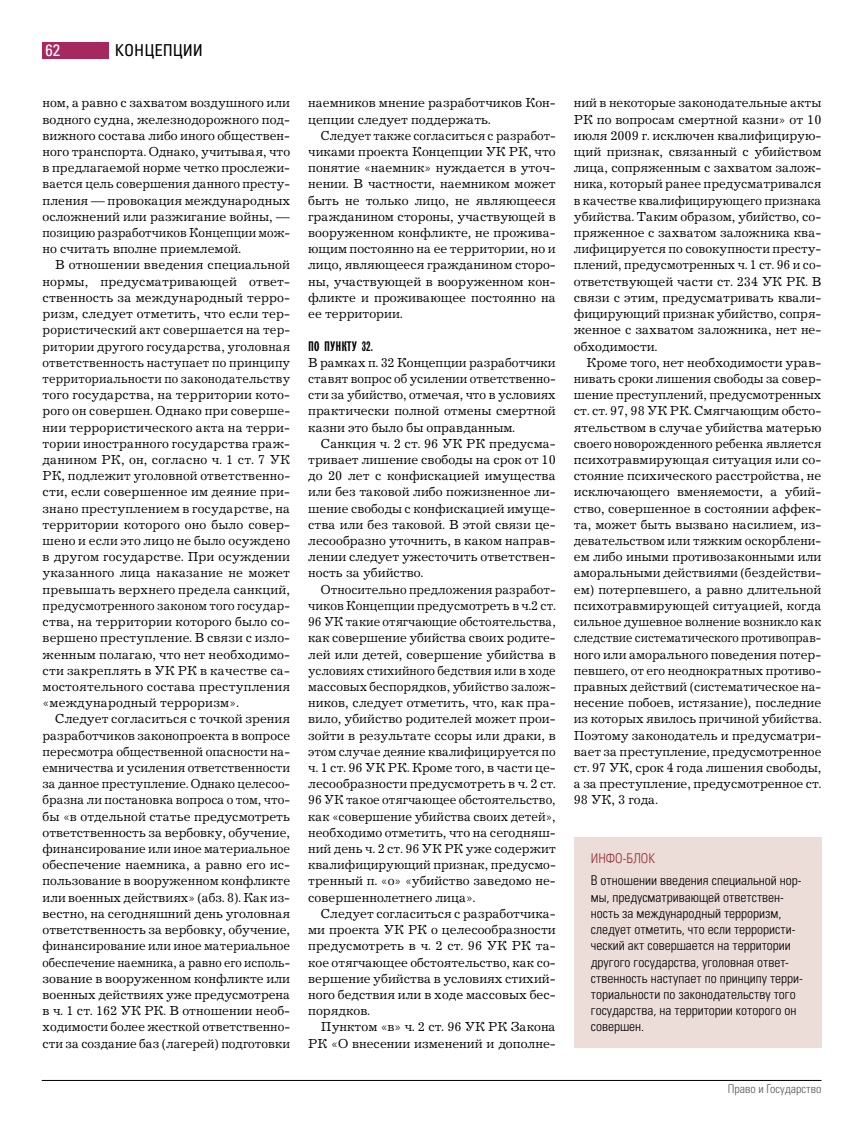
<style>
.page{position:relative;width:864px;height:1136px;background:#fff}
.page>*{position:absolute;margin:0;border:0;box-sizing:border-box;transform-origin:0 0}
.t1{font:16.5px "Partner Condensed kaz";color:#000}
.t2{font:16.5px "Partner Condensed";color:#fff}
.t3{font:13.5px/16.2px "GP Regular Kaz";color:#000;text-align:justify}
.t4{font:13.5px/16.2px "GP Regular Kaz";color:#000;text-align:justify;scale:.96 1}
.t5{font:13.5px/16.2px "GP Regular Kaz";color:#000;text-align:justify;scale:.94 1}
.t6{font:300 condensed 13.5px/16.2px "Partner";color:#000}
.t7{font:13.5px "Gpnews Kaz";color:#000}
.t8{font:13.5px "Partner Light Condensed kaz";color:#94323a}
.t9{font:300 condensed 12px "Partner";color:#58595b}
</style>
<div class="page">
<div style="left:43px;top:43px;width:66px;height:16px;background:#a5295f"></div>
<hr style="left:42px;top:1080px;width:779px;height:1px;background:#000">
<div style="left:573px;top:836px;width:248px;height:211px;background:#ecddd9"></div>
<p class="t2" style="left:46px;top:41px;width:16px">62</p>
<p class="t1" style="left:115px;top:40px;width:90px">Концепции</p>
<p class="t3" style="left:43px;top:95px;width:249px">ном, а равно с захватом воздушного или водного судна, железнодорожного под&shy;вижного состава либо иного обществен&shy;ного транспорта. Однако, учитывая, что в предлагаемой норме четко прослежи&shy;вается цель совершения данного престу&shy;пления — провокация международных осложнений или разжигание войны, — позицию разработчиков Концепции мож&shy;но считать вполне приемлемой.</p>
<p class="t3" style="left:43px;top:257px;width:249px;text-indent:13px">В отношении введения специальной нормы, предусматривающей ответ&shy;ственность за международный терро&shy;ризм, следует отметить, что если тер&shy;рористический акт совершается на тер&shy;ритории другого государства, уголовная ответственность наступает по принципу территориальности по законодательству того государства, на территории кото&shy;рого он совершен. Однако при соверше&shy;нии террористического акта на терри&shy;тории иностранного государства граж&shy;данином РК, он, согласно ч. 1 ст. 7 УК РК, подлежит уголовной ответственно&shy;сти, если совершенное им деяние при&shy;знано преступлением в государстве, на территории которого оно было совер&shy;шено и если это лицо не было осуждено в другом государстве. При осуждении указанного лица наказание не может превышать верхнего предела санкций, предусмотренного законом того государ&shy;ства, на территории которого было со&shy;вершено преступление. В связи с изло&shy;женным полагаю, что нет необходимо&shy;сти закреплять в УК РК в качестве са&shy;мостоятельного состава преступления «международный терроризм».</p>
<p class="t3" style="left:43px;top:711px;width:249px;text-indent:13px">Следует согласиться с точкой зрения разработчиков законопроекта в вопросе пересмотра общественной опасности на&shy;емничества и усиления ответственности за данное преступление. Однако целесоо&shy;бразна ли постановка вопроса о том, что&shy;бы «в отдельной статье предусмотреть ответственность за вербовку, обучение, финансирование или иное материальное обеспечение наемника, а равно его ис&shy;пользование в вооруженном конфликте или военных действиях» (абз. 8). Как из&shy;вестно, на сегодняшний день уголовная ответственность за вербовку, обучение, финансирование или иное материальное обеспечение наемника, а равно его исполь&shy;зование в вооруженном конфликте или военных действиях уже предусмотрена в ч. 1 ст. 162 УК РК. В отношении необ&shy;ходимости более жесткой ответственно&shy;сти за создание баз (лагерей) подготовки</p>
<p class="t3" style="left:308px;top:95px;width:249px">наемников мнение разработчиков Кон&shy;цепции следует поддержать.</p>
<p class="t5" style="left:308px;top:128px;width:265px;text-indent:13px">Следует также согласиться с разработ&shy;чиками проекта Концепции УК РК, что понятие «наемник» нуждается в уточ&shy;нении. В частности, наемником может быть не только лицо, не являющееся гражданином стороны, участвующей в вооруженном конфликте, не прожива&shy;ющим постоянно на ее территории, но и лицо, являющееся гражданином сторо&shy;ны, участвующей в вооруженном кон&shy;фликте и проживающее постоянно на ее территории.</p>
<p class="t7" style="left:308px;top:338px;width:23px">По пункту</p>
<p class="t7" style="left:362px;top:338px;width:13px">32.</p>
<p class="t3" style="left:308px;top:355px;width:249px">В рамках п. 32 Концепции разработчики ставят вопрос об усилении ответственно&shy;сти за убийство, отмечая, что в условиях практически полной отмены смертной казни это было бы оправданным.</p>
<p class="t3" style="left:308px;top:436px;width:249px;text-indent:13px">Санкция ч. 2 ст. 96 УК РК предусма&shy;тривает лишение свободы на срок от 10 до 20 лет с конфискацией имущества или без таковой либо пожизненное ли&shy;шение свободы с конфискацией имуще&shy;ства или без таковой. В этой связи це&shy;лесообразно уточнить, в каком направ&shy;лении следует ужесточить ответствен&shy;ность за убийство.</p>
<p class="t4" style="left:308px;top:581px;width:259px;text-indent:13px">Относительно предложения разработ&shy;чиков Концепции предусмотреть в ч.2 ст.<br>96 УК такие отягчающие обстоятельства, как совершение убийства своих родите&shy;лей или детей, совершение убийства в условиях стихийного бедствия или в ходе массовых беспорядков, убийство залож&shy;ников, следует отметить, что, как пра&shy;вило, убийство родителей может прои&shy;зойти в результате ссоры или драки, в этом случае деяние квалифицируется по ч. 1 ст. 96 УК РК. Кроме того, в части це&shy;лесообразности предусмотреть в ч. 2 ст.<br>96 УК такое отягчающее обстоятельство, как «совершение убийства своих детей», необходимо отметить, что на сегодняш&shy;ний день ч. 2 ст. 96 УК РК уже содержит квалифицирующий признак, предусмо&shy;тренный п. «о» «убийство заведомо не&shy;совершеннолетнего лица».</p>
<p class="t3" style="left:308px;top:905px;width:249px;text-indent:13px">Следует согласиться с разработчика&shy;ми проекта УК РК о целесообразности предусмотреть в ч. 2 ст. 96 УК РК та&shy;кое отягчающее обстоятельство, как со&shy;вершение убийства в условиях стихий&shy;ного бедствия или в ходе массовых бес&shy;порядков.</p>
<p class="t3" style="left:308px;top:1019px;width:249px;text-align:right">Пунктом «в» ч. 2 ст. 96 УК РК Закона<br>РК «О внесении изменений и дополне-</p>
<p class="t3" style="left:573px;top:95px;width:249px">ний в некоторые законодательные акты РК по вопросам смертной казни» от 10 июля 2009 г. исключен квалифицирую&shy;щий признак, связанный с убийством лица, сопряженным с захватом залож&shy;ника, который ранее предусматривался в качестве квалифицирующего признака убийства. Таким образом, убийство, со&shy;пряженное с захватом заложника ква&shy;лифицируется по совокупности престу&shy;плений, предусмотренных ч. 1 ст. 96 и со&shy;ответствующей части ст. 234 УК РК. В связи с этим, предусматривать квали&shy;фицирующий признак убийство, сопря&shy;женное с захватом заложника, нет не&shy;обходимости.</p>
<p class="t3" style="left:573px;top:355px;width:249px;text-indent:13px">Кроме того, нет необходимости урав&shy;нивать сроки лишения свободы за совер&shy;шение преступлений, предусмотренных ст. ст. 97, 98 УК РК. Смягчающим обсто&shy;ятельством в случае убийства матерью своего новорожденного ребенка является психотравмирующая ситуация или со&shy;стояние психического расстройства, не исключающего вменяемости, а убий&shy;ство, совершенное в состоянии аффек&shy;та, может быть вызвано насилием, из&shy;девательством или тяжким оскорблени&shy;ем либо иными противозаконными или аморальными действиями (бездействи&shy;ем) потерпевшего, а равно длительной психотравмирующей ситуацией, когда сильное душевное волнение возникло как следствие систематического противоправ&shy;ного или аморального поведения потер&shy;певшего, от его неоднократных противо&shy;правных действий (систематическое на&shy;несение побоев, истязание), последние из которых явилось причиной убийства.<br>Поэтому законодатель и предусматри&shy;вает за преступление, предусмотренное ст. 97 УК, срок 4 года лишения свободы, а за преступление, предусмотренное ст.<br>98 УК, 3 года.</p>
<p class="t8" style="left:590px;top:850px;width:44px">Инфо-блок</p>
<p class="t6" style="left:590px;top:873px;width:213px">В отношении введения специальной нор&shy;мы, предусматривающей ответствен&shy;ность за международный терроризм, следует отметить, что если террористи&shy;ческий акт совершается на территории другого государства, уголовная ответ&shy;ственность наступает по принципу терри&shy;ториальности по законодательству того государства, на территории которого он совершен.</p>
<p class="t9" style="left:727px;top:1081px;width:95px">Право и Государство</p>
</div>
